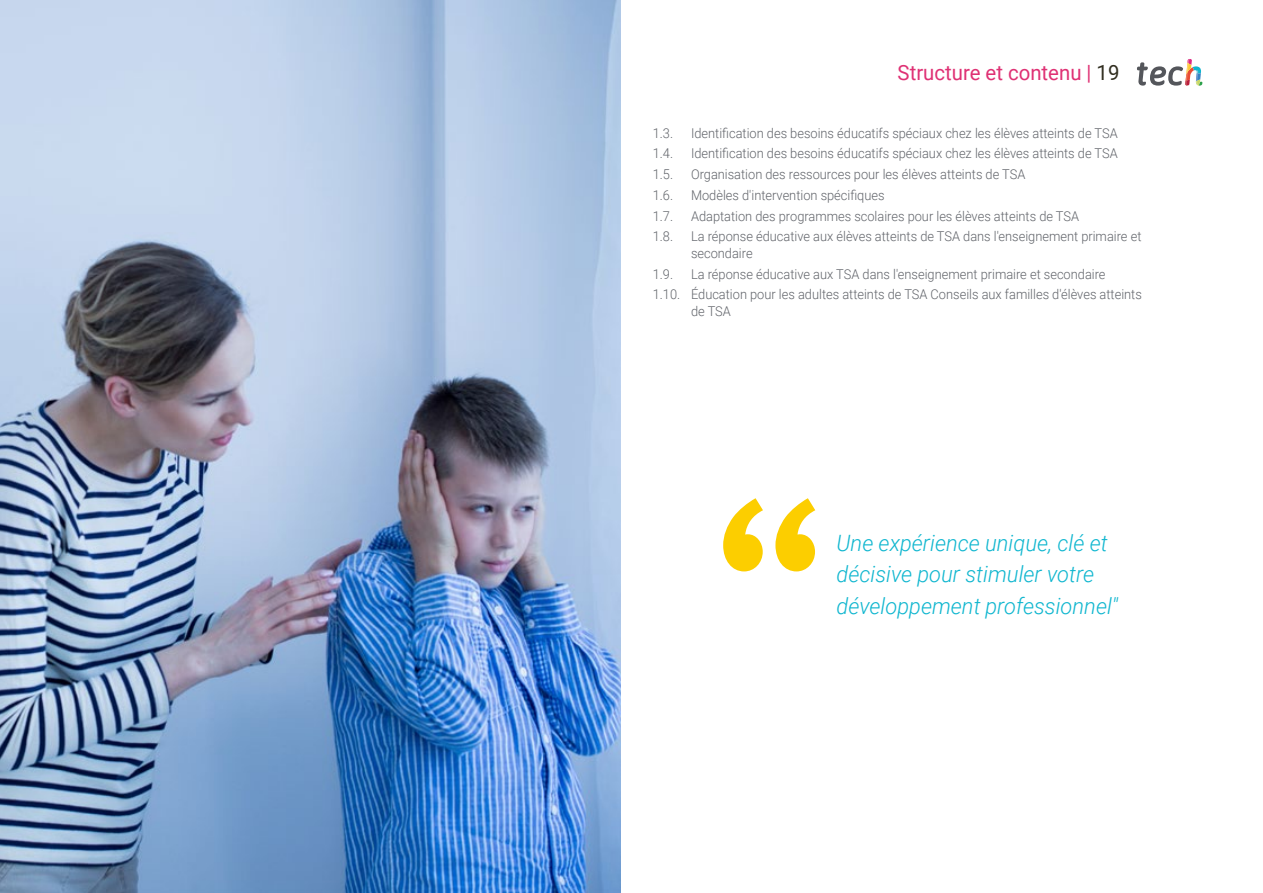
<style>
.page{position:relative;width:1263px;height:893px;background:#fff}
.page>*{position:absolute;margin:0;border:0;box-sizing:border-box;transform-origin:0 0}
.t1{font:italic 300 22.5px/31.5px "Roboto";color:#0fb6cf}
.t2{font:21px "Roboto";color:#df3174}
.t3{font:300 13.5px/16.5px "Roboto";color:#61646a;scale:.95 1}
.s1{color:#312e20}
</style>
<div class="page">
<img style="left:0;top:0;width:621px;height:893px">
<svg style="left:1137px;top:59px;width:65px;height:27px"></svg>
<svg style="left:723px;top:498px;width:92px;height:73px"></svg>
<h2 class="t2" style="left:898px;top:57px;width:223px">Structure et contenu | <span class="s1">19</span></h2>
<p class="t3" style="left:653px;top:124px;width:23px">1.3.</p>
<p class="t3" style="left:691px;top:124px;width:451px">Identification des besoins éducatifs spéciaux chez les élèves atteints de TSA</p>
<p class="t3" style="left:653px;top:145px;width:23px">1.4.</p>
<p class="t3" style="left:691px;top:145px;width:451px">Identification des besoins éducatifs spéciaux chez les élèves atteints de TSA</p>
<p class="t3" style="left:653px;top:166px;width:23px">1.5.</p>
<p class="t3" style="left:691px;top:166px;width:353px">Organisation des ressources pour les élèves atteints de TSA</p>
<p class="t3" style="left:653px;top:186px;width:23px">1.6.</p>
<p class="t3" style="left:691px;top:186px;width:205px">Modèles d'intervention spécifiques</p>
<p class="t3" style="left:653px;top:207px;width:23px">1.7.</p>
<p class="t3" style="left:691px;top:207px;width:410px">Adaptation des programmes scolaires pour les élèves atteints de TSA</p>
<p class="t3" style="left:653px;top:228px;width:23px">1.8.</p>
<p class="t3" style="left:691px;top:228px;width:476px">La réponse éducative aux élèves atteints de TSA dans l'enseignement primaire et secondaire</p>
<p class="t3" style="left:653px;top:265px;width:23px">1.9.</p>
<p class="t3" style="left:653px;top:263px;width:516px;line-height:20.7px;text-align:center">La réponse éducative aux TSA dans l'enseignement primaire et secondaire<br>1.10. Éducation pour les adultes atteints de TSA Conseils aux familles d'élèves atteints</p>
<p class="t3" style="left:691px;top:302px;width:43px">de TSA</p>
<h1 class="t1" style="left:836px;top:526px;width:283px">Une expérience unique, clé et décisive pour stimuler votre développement professionnel"</h1>
</div>
